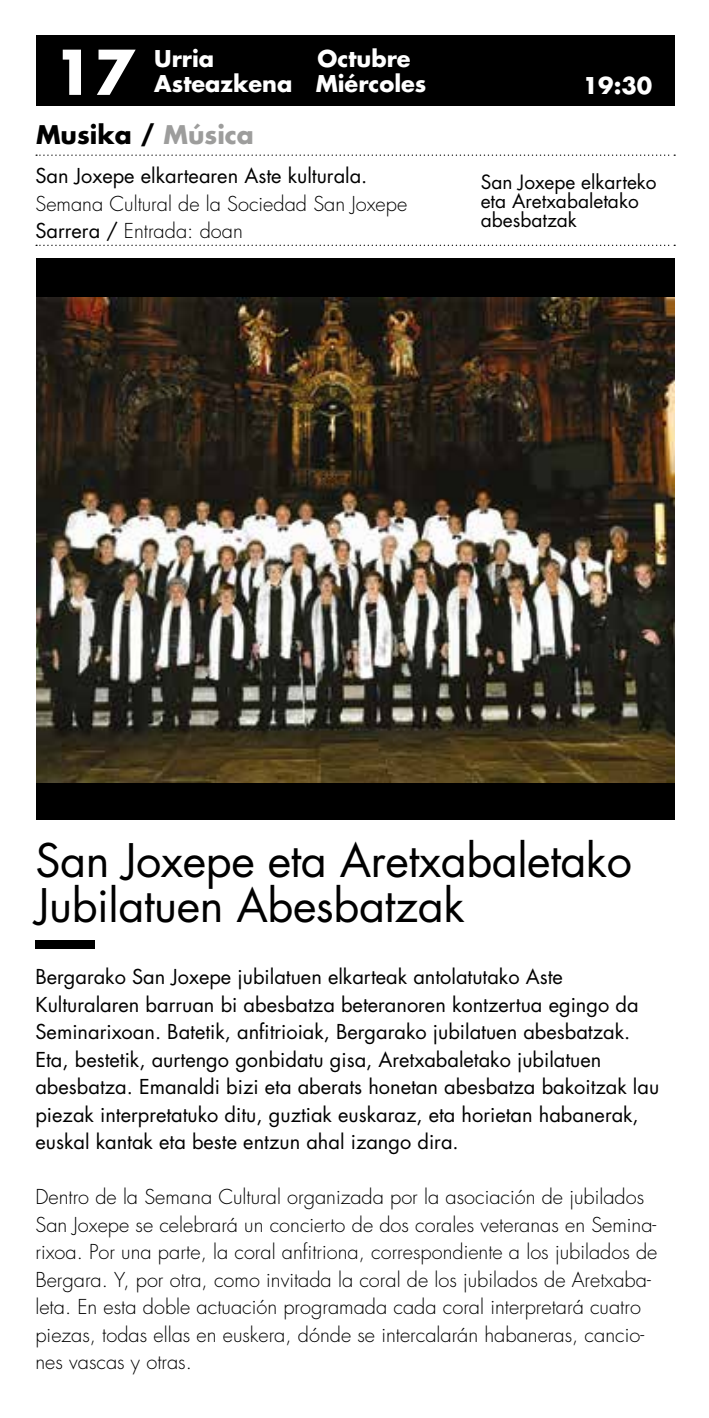
<style>
.page{position:relative;width:709px;height:1418px;background:#fff}
.page>*{position:absolute;margin:0;border:0;box-sizing:border-box;transform-origin:0 0}
.t1{font:700 60px "Futura Std";color:#fff}
.t2{font:45px/45px "Futura Std";letter-spacing:-.01em;color:#000}
.t3{font:700 25px "Futura Std";color:#000}
.t4{font:700 22.5px "Futura Std";color:#fff}
.t5{font:300 20px/27.5px "Futura Std";color:#000}
.t6{font:20px/27.5px "Futura Std";color:#000}
.t7{font:19.25px/19px "Futura Std";color:#000}
.s1{color:#9d9d9c}
.s2{font-weight:400}
</style>
<div class="page">
<div style="left:36px;top:258px;width:638px;height:561px;background:#000"></div>
<img style="left:36px;top:298px;width:638px;height:484px">
<div style="left:36px;top:35px;width:638px;height:71px;background:#000"></div>
<svg style="left:36px;top:154px;width:639px;height:2px"></svg>
<svg style="left:36px;top:245px;width:639px;height:1px"></svg>
<div style="left:35px;top:940px;width:60px;height:9px;background:#000"></div>
<p class="t4" style="left:154px;top:43px;width:62px">Urria</p>
<p class="t4" style="left:318px;top:43px;width:95px">Octubre</p>
<h1 class="t1" style="left:53px;top:32px;width:84px">17</h1>
<p class="t4" style="left:154px;top:68px;width:274px">Asteazkena Miércoles</p>
<p class="t3" style="left:36px;top:118px;width:219px">Musika / <span class="s1">Música</span></p>
<p class="t6" style="left:35px;top:162px;width:333px">San Joxepe elkartearen Aste kulturala.</p>
<p class="t5" style="left:35px;top:190px;width:373px">Semana Cultural de la Sociedad San Joxepe<br><span class="s2">Sarrera /</span> Entrada: doan</p>
<p class="t4" style="left:583px;top:70px;width:71px">19:30</p>
<p class="t4" style="left:587px;top:70px;width:71px">19:30</p>
<p class="t7" style="left:480px;top:172px;width:177px">San Joxepe elkarteko eta Aretxabaletako abesbatzak</p>
<h2 class="t2" style="left:35px;top:838px;width:598px">San Joxepe eta Aretxabaletako<br>Jubilatuen Abesbatzak</h2>
<p class="t6" style="left:35px;top:963px;width:625px">Bergarako San Joxepe jubilatuen elkarteak antolatutako Aste Kulturalaren barruan bi abesbatza beteranoren kontzertua egingo da Seminarixoan. Batetik, anfitrioiak, Bergarako jubilatuen abesbatzak.<br>Eta, bestetik, aurtengo gonbidatu gisa, Aretxabaletako jubilatuen abesbatza. Emanaldi bizi eta aberats honetan abesbatza bakoitzak lau piezak interpretatuko ditu, guztiak euskaraz, eta horietan habanerak, euskal kantak eta beste entzun ahal izango dira.</p>
<p class="t5" style="left:35px;top:1183px;width:623px">Dentro de la Semana Cultural organizada por la asociación de jubilados San Joxepe se celebrará un concierto de dos corales veteranas en Semina&shy;rixoa. Por una parte, la coral anfitriona, correspondiente a los jubilados de Bergara. Y, por otra, como invitada la coral de los jubilados de Aretxaba&shy;leta. En esta doble actuación programada cada coral interpretará cuatro piezas, todas ellas en euskera, dónde se intercalarán habaneras, cancio&shy;nes vascas y otras.</p>
</div>
